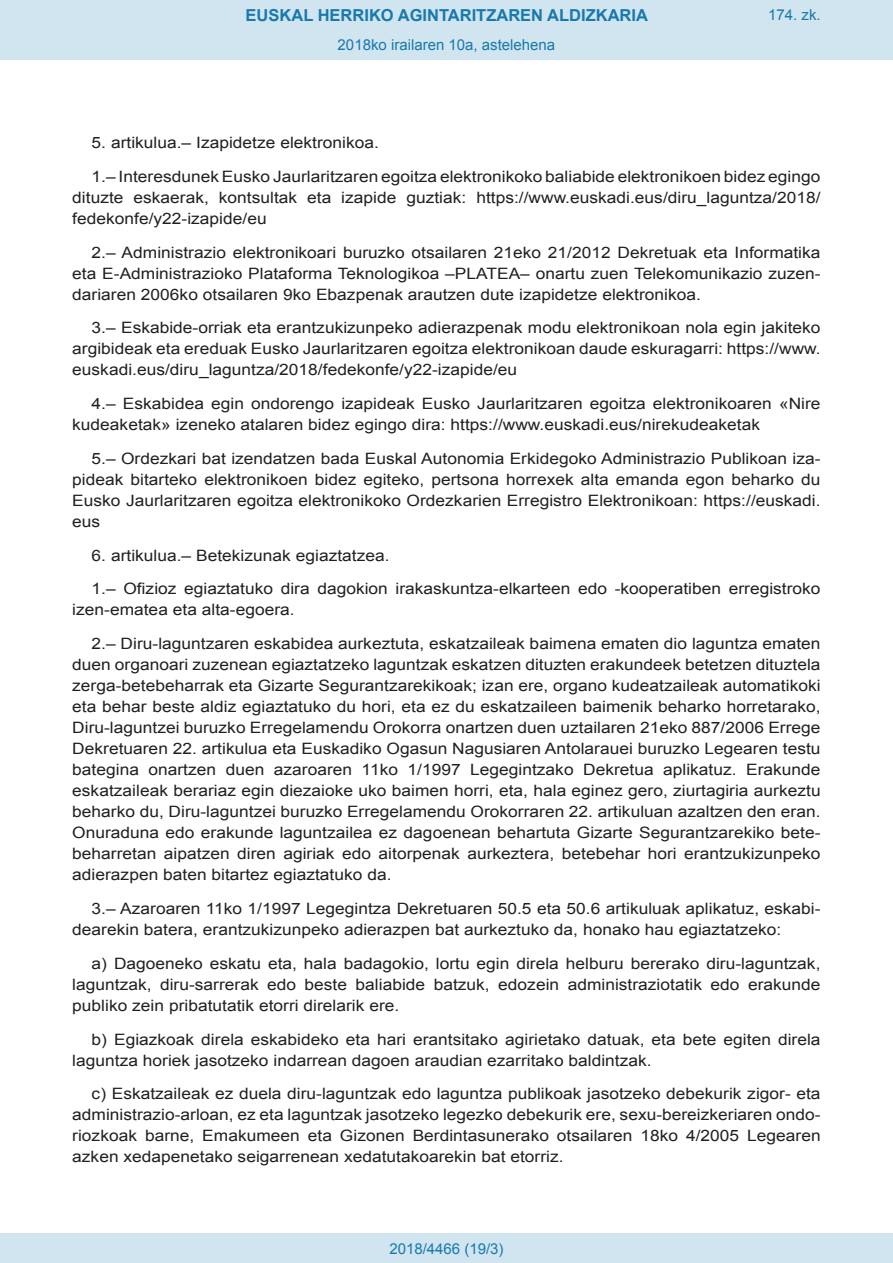
<style>
.page{position:relative;width:893px;height:1263px;background:#fff}
.page>*{position:absolute;margin:0;border:0;box-sizing:border-box;transform-origin:0 0}
.t1{font:700 16.5px "Arial";color:#1879ad}
.BOPVDetalle{font:15.6px/21px "Arial";color:#231f20;text-align:justify;scale:1.11 1}
.Paginacion_Centro{font:15px "Arial";color:#1879ad}
</style>
<div class="page">
<div style="left:0;top:0;width:893px;height:60px;background:#d0e5f0"></div>
<div style="left:0;top:1233px;width:893px;height:30px;background:#d0e5f0"></div>
<p class="t1" style="left:246px;top:4px;width:404px">EUSKAL HERRIKO AGINTARITZAREN ALDIZKARIA</p>
<p class="Paginacion_Centro" style="left:338px;top:35px;width:219px">2018ko irailaren 10a, astelehena</p>
<p class="Paginacion_Centro" style="left:768px;top:5px;width:54px">174. zk.</p>
<p class="BOPVDetalle" style="left:92px;top:132px;width:260px">5. artikulua.– Izapidetze elektronikoa.</p>
<p class="BOPVDetalle" style="left:72px;top:166px;width:676px;text-indent:19px">1.– Interesdunek Eusko Jaurlaritzaren egoitza elektronikoko baliabide elektronikoen bidez egingo dituzte eskaerak, kontsultak eta izapide guztiak: https://www.euskadi.eus/diru_laguntza/2018/ fedekonfe/y22-izapide/eu</p>
<p class="BOPVDetalle" style="left:72px;top:242px;width:676px;text-indent:19px">2.– Administrazio elektronikoari buruzko otsailaren 21eko 21/2012 Dekretuak eta Informatika eta E-Administrazioko Plataforma Teknologikoa –PLATEA– onartu zuen Telekomunikazio zuzen&shy;dariaren 2006ko otsailaren 9ko Ebazpenak arautzen dute izapidetze elektronikoa.</p>
<p class="BOPVDetalle" style="left:72px;top:318px;width:676px;text-indent:19px">3.– Eskabide-orriak eta erantzukizunpeko adierazpenak modu elektronikoan nola egin jakiteko argibideak eta ereduak Eusko Jaurlaritzaren egoitza elektronikoan daude eskuragarri: https://www. euskadi.eus/diru_laguntza/2018/fedekonfe/y22-izapide/eu</p>
<p class="BOPVDetalle" style="left:72px;top:393px;width:676px;text-indent:19px">4.– Eskabidea egin ondorengo izapideak Eusko Jaurlaritzaren egoitza elektronikoaren «Nire kudeaketak» izeneko atalaren bidez egingo dira: https://www.euskadi.eus/nirekudeaketak</p>
<p class="BOPVDetalle" style="left:72px;top:448px;width:676px;text-indent:19px">5.– Ordezkari bat izendatzen bada Euskal Autonomia Erkidegoko Administrazio Publikoan iza&shy;pideak bitarteko elektronikoen bidez egiteko, pertsona horrexek alta emanda egon beharko du Eusko Jaurlaritzaren egoitza elektronikoko Ordezkarien Erregistro Elektronikoan: https://euskadi. eus</p>
<p class="BOPVDetalle" style="left:92px;top:545px;width:270px">6. artikulua.– Betekizunak egiaztatzea.</p>
<p class="BOPVDetalle" style="left:72px;top:579px;width:676px;text-indent:19px">1.– Ofizioz egiaztatuko dira dagokion irakaskuntza-elkarteen edo -kooperatiben erregistroko izen-ematea eta alta-egoera.</p>
<p class="BOPVDetalle" style="left:72px;top:633px;width:676px;text-indent:19px">2.– Diru-laguntzaren eskabidea aurkeztuta, eskatzaileak baimena ematen dio laguntza ematen duen organoari zuzenean egiaztatzeko laguntzak eskatzen dituzten erakundeek betetzen dituztela zerga-betebeharrak eta Gizarte Segurantzarekikoak; izan ere, organo kudeatzaileak automatikoki eta behar beste aldiz egiaztatuko du hori, eta ez du eskatzaileen baimenik beharko horretarako, Diru-laguntzei buruzko Erregelamendu Orokorra onartzen duen uztailaren 21eko 887/2006 Errege Dekretuaren 22. artikulua eta Euskadiko Ogasun Nagusiaren Antolarauei buruzko Legearen testu bategina onartzen duen azaroaren 11ko 1/1997 Legegintzako Dekretua aplikatuz. Erakunde eskatzaileak berariaz egin diezaioke uko baimen horri, eta, hala eginez gero, ziurtagiria aurkeztu beharko du, Diru-laguntzei buruzko Erregelamendu Orokorraren 22. artikuluan azaltzen den eran.<br>Onuraduna edo erakunde laguntzailea ez dagoenean behartuta Gizarte Segurantzarekiko bete&shy;beharretan aipatzen diren agiriak edo aitorpenak aurkeztera, betebehar hori erantzukizunpeko adierazpen baten bitartez egiaztatuko da.</p>
<p class="BOPVDetalle" style="left:72px;top:898px;width:676px;text-indent:19px">3.– Azaroaren 11ko 1/1997 Legegintza Dekretuaren 50.5 eta 50.6 artikuluak aplikatuz, eskabi&shy;dearekin batera, erantzukizunpeko adierazpen bat aurkeztuko da, honako hau egiaztatzeko:</p>
<p class="BOPVDetalle" style="left:72px;top:953px;width:676px;text-indent:19px">a) Dagoeneko eskatu eta, hala badagokio, lortu egin direla helburu bererako diru-laguntzak, laguntzak, diru-sarrerak edo beste baliabide batzuk, edozein administraziotatik edo erakunde publiko zein pribatutatik etorri direlarik ere.</p>
<p class="BOPVDetalle" style="left:72px;top:1029px;width:676px;text-indent:19px">b) Egiazkoak direla eskabideko eta hari erantsitako agirietako datuak, eta bete egiten direla laguntza horiek jasotzeko indarrean dagoen araudian ezarritako baldintzak.</p>
<p class="BOPVDetalle" style="left:72px;top:1083px;width:676px;text-indent:19px">c) Eskatzaileak ez duela diru-laguntzak edo laguntza publikoak jasotzeko debekurik zigor- eta administrazio-arloan, ez eta laguntzak jasotzeko legezko debekurik ere, sexu-bereizkeriaren ondo&shy;riozkoak barne, Emakumeen eta Gizonen Berdintasunerako otsailaren 18ko 4/2005 Legearen azken xedapenetako seigarrenean xedatutakoarekin bat etorriz.</p>
<p class="Paginacion_Centro" style="left:389px;top:1238px;width:116px">2018/4466 (19/3)</p>
</div>
